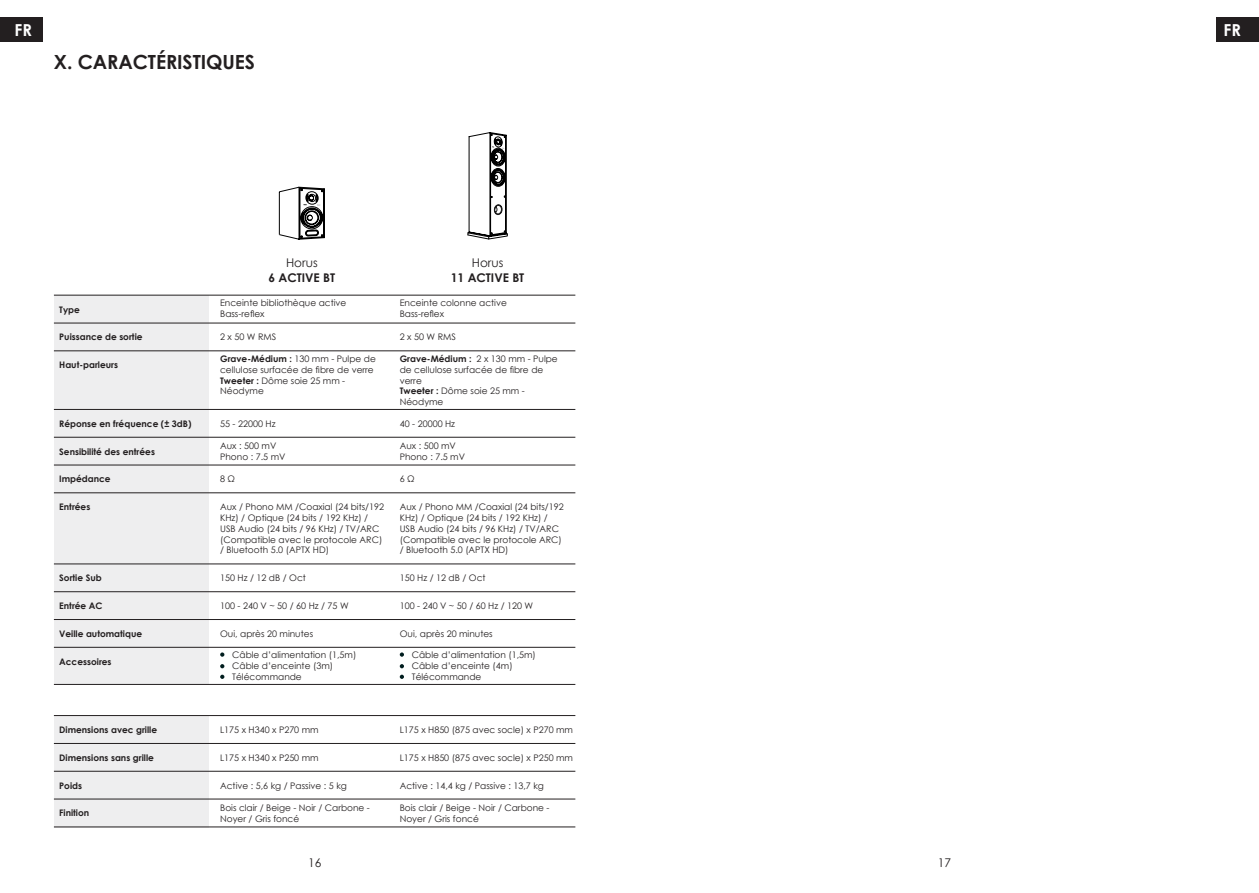
<style>
.page{position:relative;width:1259px;height:893px;background:#fff}
.page>*{position:absolute;margin:0;border:0;box-sizing:border-box;transform-origin:0 0}
.DOCUMENT_TITRE_PARAGRAPHE_FR{font:700 19.5px "Century Gothic";letter-spacing:-.005em;color:#231f20}
.t1{font:700 16.5px "Century Gothic";color:#fff}
.TEXTE_-_Caractéristiques{font:700 12px "Century Gothic";color:#231f20}
.TEXTE_-_Caractéristiques-2{font:12px "Century Gothic";color:#231f20}
.TEXTE_-_Caractéristiques-3{font:9px/10.8px "Century Gothic";color:#231f20}
.TEXTE_-_Caractéristiques-4{font:700 9px "Century Gothic";color:#231f20}
.s1{font-weight:700}
</style>
<div class="page">
<div style="left:54px;top:716px;width:154px;height:111px;background:#eeeeef"></div>
<div style="left:54px;top:295px;width:154px;height:390px;background:#eeeeef"></div>
<hr style="left:54px;top:295px;width:521px;height:1px;background:#231f20">
<hr style="left:54px;top:323px;width:521px;height:1px;background:#231f20">
<hr style="left:54px;top:351px;width:521px;height:1px;background:#231f20">
<hr style="left:54px;top:409px;width:521px;height:1px;background:#231f20">
<hr style="left:54px;top:437px;width:521px;height:1px;background:#231f20">
<hr style="left:54px;top:465px;width:521px;height:1px;background:#231f20">
<hr style="left:54px;top:493px;width:521px;height:1px;background:#231f20">
<hr style="left:54px;top:564px;width:521px;height:1px;background:#231f20">
<hr style="left:54px;top:591px;width:521px;height:1px;background:#231f20">
<hr style="left:54px;top:619px;width:521px;height:1px;background:#231f20">
<hr style="left:54px;top:647px;width:521px;height:1px;background:#231f20">
<hr style="left:54px;top:684px;width:521px;height:1px;background:#231f20">
<hr style="left:54px;top:715px;width:521px;height:1px;background:#231f20">
<hr style="left:54px;top:743px;width:521px;height:1px;background:#231f20">
<hr style="left:54px;top:771px;width:521px;height:1px;background:#231f20">
<hr style="left:54px;top:799px;width:521px;height:1px;background:#231f20">
<hr style="left:54px;top:827px;width:521px;height:1px;background:#231f20">
<svg style="left:279px;top:187px;width:46px;height:52px"></svg>
<svg style="left:468px;top:132px;width:39px;height:107px"></svg>
<svg style="left:220px;top:652px;width:4px;height:5px"></svg>
<svg style="left:400px;top:652px;width:4px;height:5px"></svg>
<svg style="left:220px;top:664px;width:4px;height:4px"></svg>
<svg style="left:400px;top:664px;width:4px;height:4px"></svg>
<svg style="left:220px;top:675px;width:4px;height:4px"></svg>
<svg style="left:400px;top:675px;width:4px;height:4px"></svg>
<div style="left:0;top:17px;width:43px;height:25px;background:#231f20"></div>
<div style="left:1216px;top:17px;width:43px;height:25px;background:#231f20"></div>
<h2 class="t1" style="left:15px;top:17px;width:19px">FR</h2>
<h2 class="t1" style="left:1223px;top:17px;width:19px">FR</h2>
<p class="DOCUMENT_TITRE_PARAGRAPHE_FR" style="left:54px;top:47px;width:203px">X. CARACTÉRISTIQUES</p>
<p class="TEXTE_-_Caractéristiques-4" style="left:59px;top:302px;width:22px">Type</p>
<p class="TEXTE_-_Caractéristiques-2" style="left:286px;top:255px;width:33px">Horus</p>
<p class="TEXTE_-_Caractéristiques" style="left:268px;top:268px;width:68px">6 ACTIVE BT</p>
<p class="TEXTE_-_Caractéristiques-3" style="left:220px;top:298px;width:128px">Enceinte bibliothèque active</p>
<p class="TEXTE_-_Caractéristiques-3" style="left:220px;top:308px;width:46px">Bass-reflex</p>
<p class="TEXTE_-_Caractéristiques-2" style="left:472px;top:255px;width:33px">Horus</p>
<p class="TEXTE_-_Caractéristiques" style="left:451px;top:268px;width:75px">11 ACTIVE BT</p>
<p class="TEXTE_-_Caractéristiques-3" style="left:400px;top:298px;width:109px">Enceinte colonne active</p>
<p class="TEXTE_-_Caractéristiques-3" style="left:400px;top:308px;width:46px">Bass-reflex</p>
<p class="TEXTE_-_Caractéristiques-4" style="left:59px;top:330px;width:85px">Puissance de sortie</p>
<p class="TEXTE_-_Caractéristiques-3" style="left:220px;top:331px;width:58px">2 x 50 W RMS</p>
<p class="TEXTE_-_Caractéristiques-3" style="left:400px;top:331px;width:58px">2 x 50 W RMS</p>
<p class="TEXTE_-_Caractéristiques-4" style="left:59px;top:358px;width:60px">Haut-parleurs</p>
<p class="TEXTE_-_Caractéristiques-3" style="left:220px;top:353px;width:157px"><span class="s1">Grave-Médium :</span> 130 mm - Pulpe de cellulose surfacée de fibre de verre<br><span class="s1">Tweeter :</span> Dôme soie 25 mm -<br>Néodyme</p>
<p class="TEXTE_-_Caractéristiques-3" style="left:400px;top:353px;width:159px"><span class="s1">Grave-Médium :</span> 2 x 130 mm - Pulpe de cellulose surfacée de fibre de verre<br><span class="s1">Tweeter :</span> Dôme soie 25 mm -<br>Néodyme</p>
<p class="TEXTE_-_Caractéristiques-4" style="left:59px;top:417px;width:134px">Réponse en fréquence (± 3dB)</p>
<p class="TEXTE_-_Caractéristiques-3" style="left:220px;top:418px;width:57px">55 - 22000 Hz</p>
<p class="TEXTE_-_Caractéristiques-3" style="left:400px;top:418px;width:57px">40 - 20000 Hz</p>
<p class="TEXTE_-_Caractéristiques-3" style="left:220px;top:440px;width:67px">Aux : 500 mV<br>Phono : 7.5 mV</p>
<p class="TEXTE_-_Caractéristiques-3" style="left:400px;top:440px;width:67px">Aux : 500 mV<br>Phono : 7.5 mV</p>
<p class="TEXTE_-_Caractéristiques-4" style="left:59px;top:444px;width:97px">Sensibilité des entrées</p>
<p class="TEXTE_-_Caractéristiques-4" style="left:59px;top:472px;width:53px">Impédance</p>
<p class="TEXTE_-_Caractéristiques-3" style="left:220px;top:473px;width:17px">8 Ω</p>
<p class="TEXTE_-_Caractéristiques-3" style="left:400px;top:473px;width:17px">6 Ω</p>
<p class="TEXTE_-_Caractéristiques-3" style="left:220px;top:501px;width:166px">Aux / Phono MM /Coaxial (24 bits/192<br>KHz) / Optique (24 bits / 192 KHz) /<br>USB Audio (24 bits / 96 KHz) / TV/ARC (Compatible avec le protocole ARC) / Bluetooth 5.0 (APTX HD)</p>
<p class="TEXTE_-_Caractéristiques-3" style="left:400px;top:501px;width:166px">Aux / Phono MM /Coaxial (24 bits/192<br>KHz) / Optique (24 bits / 192 KHz) /<br>USB Audio (24 bits / 96 KHz) / TV/ARC (Compatible avec le protocole ARC) / Bluetooth 5.0 (APTX HD)</p>
<p class="TEXTE_-_Caractéristiques-4" style="left:59px;top:500px;width:33px">Entrées</p>
<p class="TEXTE_-_Caractéristiques-4" style="left:59px;top:571px;width:44px">Sortie Sub</p>
<p class="TEXTE_-_Caractéristiques-3" style="left:220px;top:572px;width:87px">150 Hz / 12 dB / Oct</p>
<p class="TEXTE_-_Caractéristiques-3" style="left:400px;top:572px;width:87px">150 Hz / 12 dB / Oct</p>
<p class="TEXTE_-_Caractéristiques-4" style="left:59px;top:599px;width:45px">Entrée AC</p>
<p class="TEXTE_-_Caractéristiques-3" style="left:220px;top:600px;width:130px">100 - 240 V ~ 50 / 60 Hz / 75 W</p>
<p class="TEXTE_-_Caractéristiques-3" style="left:400px;top:600px;width:135px">100 - 240 V ~ 50 / 60 Hz / 120 W</p>
<p class="TEXTE_-_Caractéristiques-4" style="left:59px;top:627px;width:84px">Veille automatique</p>
<p class="TEXTE_-_Caractéristiques-3" style="left:220px;top:628px;width:94px">Oui, après 20 minutes</p>
<p class="TEXTE_-_Caractéristiques-3" style="left:400px;top:628px;width:94px">Oui, après 20 minutes</p>
<p class="TEXTE_-_Caractéristiques-4" style="left:59px;top:654px;width:54px">Accessoires</p>
<p class="TEXTE_-_Caractéristiques-3" style="left:232px;top:650px;width:126px">Câble d’alimentation (1,5m)</p>
<p class="TEXTE_-_Caractéristiques-3" style="left:232px;top:660px;width:102px">Câble d’enceinte (3m)</p>
<p class="TEXTE_-_Caractéristiques-3" style="left:232px;top:671px;width:71px">Télécommande</p>
<p class="TEXTE_-_Caractéristiques-3" style="left:412px;top:650px;width:126px">Câble d’alimentation (1,5m)</p>
<p class="TEXTE_-_Caractéristiques-3" style="left:412px;top:660px;width:102px">Câble d’enceinte (4m)</p>
<p class="TEXTE_-_Caractéristiques-3" style="left:412px;top:671px;width:71px">Télécommande</p>
<p class="TEXTE_-_Caractéristiques-4" style="left:59px;top:723px;width:99px">Dimensions avec grille</p>
<p class="TEXTE_-_Caractéristiques-3" style="left:220px;top:724px;width:100px">L175 x H340 x P270 mm</p>
<p class="TEXTE_-_Caractéristiques-3" style="left:400px;top:724px;width:175px">L175 x H850 (875 avec socle) x P270 mm</p>
<p class="TEXTE_-_Caractéristiques-4" style="left:59px;top:751px;width:96px">Dimensions sans grille</p>
<p class="TEXTE_-_Caractéristiques-3" style="left:220px;top:752px;width:100px">L175 x H340 x P250 mm</p>
<p class="TEXTE_-_Caractéristiques-3" style="left:400px;top:752px;width:175px">L175 x H850 (875 avec socle) x P250 mm</p>
<p class="TEXTE_-_Caractéristiques-4" style="left:59px;top:778px;width:24px">Poids</p>
<p class="TEXTE_-_Caractéristiques-3" style="left:220px;top:780px;width:128px">Active : 5,6 kg / Passive : 5 kg</p>
<p class="TEXTE_-_Caractéristiques-3" style="left:400px;top:780px;width:146px">Active : 14,4 kg / Passive : 13,7 kg</p>
<p class="TEXTE_-_Caractéristiques-3" style="left:220px;top:802px;width:151px">Bois clair / Beige - Noir / Carbone -<br>Noyer / Gris foncé</p>
<p class="TEXTE_-_Caractéristiques-3" style="left:400px;top:802px;width:151px">Bois clair / Beige - Noir / Carbone -<br>Noyer / Gris foncé</p>
<p class="TEXTE_-_Caractéristiques-4" style="left:59px;top:806px;width:32px">Finition</p>
<h3 class="TEXTE_-_Caractéristiques-2" style="left:308px;top:854px;width:15px">16</h3>
<h3 class="TEXTE_-_Caractéristiques-2" style="left:938px;top:854px;width:15px">17</h3>
</div>
